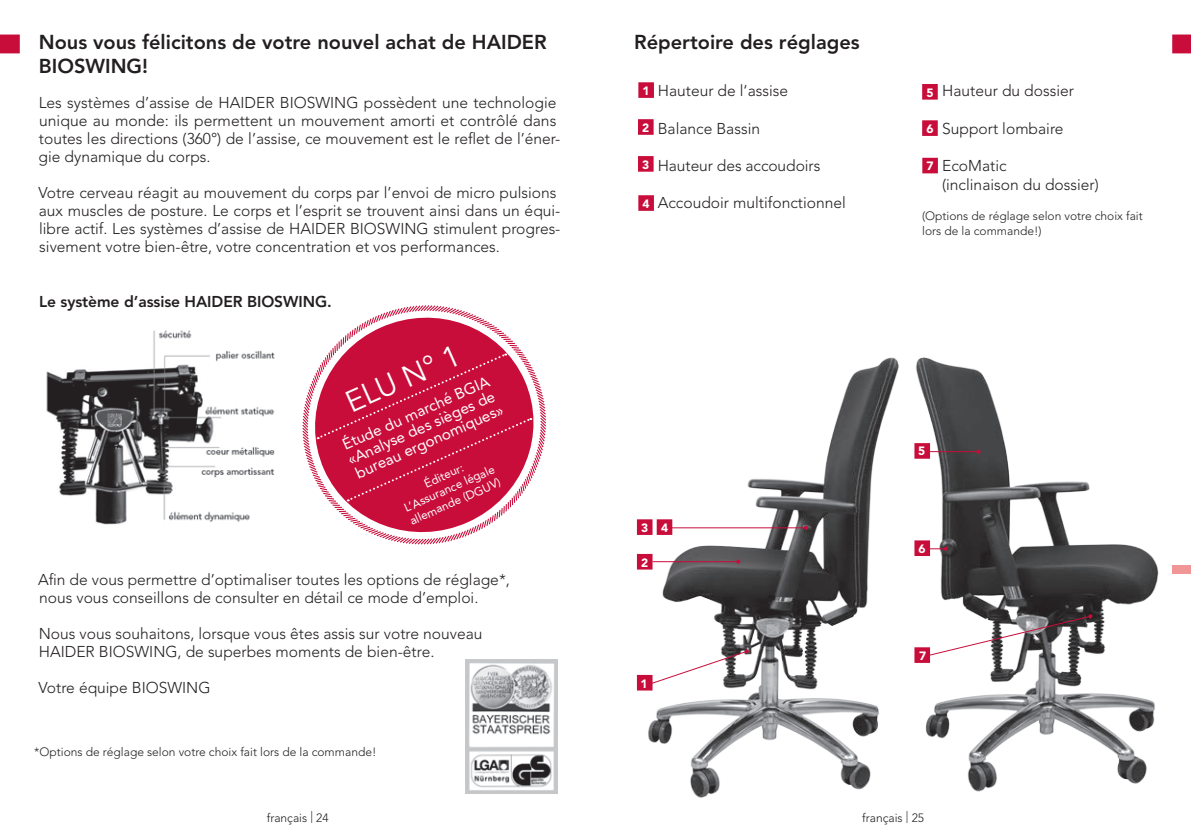
<style>
.page{position:relative;width:1191px;height:840px;background:#fff}
.page>*{position:absolute;margin:0;border:0;box-sizing:border-box;transform-origin:0 0}
.t1{font:30px "Avenir";color:#fff}
.t2{font:800 20px/24px "Avenir";color:#231f20}
.t3{font:300 15.6px/18px "Avenir";color:#231f20}
.t4{font:800 15.6px "Avenir";letter-spacing:-.005em;color:#231f20}
.t5{font:15.4px/15.8px "Avenir";color:#fff}
.t6{font:300 12px/14.4px "Avenir";color:#231f20}
.t7{font:900 12px "Avenir";color:#fff}
.t8{font:11.8px/14.2px "Avenir";color:#fff;text-align:center}
</style>
<div class="page">
<img style="left:46px;top:330px;width:229px;height:195px">
<img style="left:465px;top:659px;width:92px;height:134px">
<svg style="left:302px;top:305px;width:245px;height:240px"></svg>
<svg style="left:311px;top:352px;width:220px;height:149px;background:#cd244c"></svg>
<div style="left:638px;top:82px;width:16px;height:16px;background:#c80d3a;border:2px solid #c80d3a"></div>
<div style="left:638px;top:119px;width:15px;height:16px;background:#c80d3a;border:2px solid #c80d3a"></div>
<div style="left:922px;top:158px;width:16px;height:15px;background:#c80d3a;border:2px solid #c80d3a"></div>
<div style="left:922px;top:120px;width:15px;height:16px;background:#c80d3a;border:2px solid #c80d3a"></div>
<div style="left:922px;top:84px;width:15px;height:15px;background:#c80d3a;border:2px solid #c80d3a"></div>
<div style="left:638px;top:195px;width:16px;height:16px;background:#c80d3a;border:2px solid #c80d3a"></div>
<div style="left:638px;top:156px;width:15px;height:15px;background:#c80d3a;border:2px solid #c80d3a"></div>
<img style="left:636px;top:357px;width:263px;height:441px">
<img style="left:914px;top:357px;width:277px;height:435px">
<div style="left:637px;top:674px;width:15px;height:16px;background:#c80d3a"></div>
<hr style="left:669px;top:527px;width:137px;height:1px;background:#c80d3a">
<svg style="left:804px;top:525px;width:4px;height:4px"></svg>
<svg style="left:648px;top:649px;width:101px;height:36px"></svg>
<div style="left:637px;top:519px;width:15px;height:15px;background:#c80d3a;border:2px solid #c80d3a"></div>
<div style="left:656px;top:519px;width:16px;height:15px;background:#c80d3a;border:2px solid #c80d3a"></div>
<hr style="left:914px;top:451px;width:64px;height:1px;background:#c80d3a">
<svg style="left:976px;top:449px;width:4px;height:4px"></svg>
<div style="left:914px;top:443px;width:16px;height:15px;background:#c80d3a;border:2px solid #c80d3a"></div>
<div style="left:637px;top:553px;width:15px;height:16px;background:#c80d3a"></div>
<hr style="left:652px;top:561px;width:86px;height:1px;background:#c80d3a">
<svg style="left:736px;top:559px;width:4px;height:4px"></svg>
<svg style="left:928px;top:614px;width:164px;height:42px"></svg>
<div style="left:914px;top:647px;width:16px;height:15px;background:#c80d3a;border:2px solid #c80d3a"></div>
<svg style="left:1172px;top:34px;width:19px;height:19px"></svg>
<svg style="left:0;top:34px;width:20px;height:19px"></svg>
<div style="left:914px;top:540px;width:16px;height:15px;background:#c80d3a;border:2px solid #c80d3a"></div>
<svg style="left:930px;top:546px;width:17px;height:4px"></svg>
<div style="left:1172px;top:564px;width:19px;height:9px;background:#f09697"></div>
<p class="t2" style="left:39px;top:30px;width:509px">Nous vous félicitons de votre nouvel achat de HAIDER<br>BIOSWING!</p>
<p class="t3" style="left:39px;top:93px;width:523px">Les systèmes d’assise de HAIDER BIOSWING possèdent une technologie unique au monde: ils permettent un mouvement amorti et contrôlé dans toutes les directions (360°) de l’assise, ce mouvement est le reflet de l’éner&shy;gie dynamique du corps.</p>
<p class="t3" style="left:38px;top:183px;width:523px">Votre cerveau réagit au mouvement du corps par l’envoi de micro pulsions aux muscles de posture. Le corps et l’esprit se trouvent ainsi dans un équi&shy;libre actif. Les systèmes d’assise de HAIDER BIOSWING stimulent progres&shy;sivement votre bien-être, votre concentration et vos performances.</p>
<p class="t4" style="left:39px;top:292px;width:294px">Le système d’assise HAIDER BIOSWING.</p>
<h1 class="t1" style="left:340px;top:387px;width:124px;rotate:-24deg">ELU N° 1</h1>
<p class="t5" style="left:338px;top:438px;width:163px;rotate:-24deg">Étude du marché BGIA «Analyse des sièges de bureau ergonomiques»</p>
<p class="t8" style="left:396px;top:488px;width:99px;rotate:-24deg">Éditeur:<br>L’Assurance légale allemande (DGUV)</p>
<p class="t3" style="left:38px;top:570px;width:473px">Afin de vous permettre d’optimaliser toutes les options de réglage*, nous vous conseillons de consulter en détail ce mode d’emploi.</p>
<p class="t3" style="left:39px;top:624px;width:445px">Nous vous souhaitons, lorsque vous êtes assis sur votre nouveau<br>HAIDER BIOSWING, de superbes moments de bien-être.</p>
<p class="t3" style="left:38px;top:678px;width:174px">Votre équipe BIOSWING</p>
<p class="t6" style="left:34px;top:744px;width:344px">*Options de réglage selon votre choix fait lors de la commande!</p>
<p class="t2" style="left:634px;top:30px;width:227px">Répertoire des réglages</p>
<p class="t7" style="left:642px;top:83px;width:9px">1</p>
<p class="t7" style="left:642px;top:120px;width:9px">2</p>
<p class="t3" style="left:658px;top:82px;width:132px">Hauteur de l‘assise</p>
<p class="t3" style="left:658px;top:119px;width:104px">Balance Bassin</p>
<p class="t3" style="left:658px;top:156px;width:164px">Hauteur des accoudoirs</p>
<p class="t3" style="left:658px;top:194px;width:190px">Accoudoir multifonctionnel</p>
<p class="t7" style="left:642px;top:157px;width:9px">3</p>
<p class="t7" style="left:642px;top:196px;width:9px">4</p>
<p class="t3" style="left:942px;top:82px;width:133px">Hauteur du dossier</p>
<p class="t3" style="left:942px;top:119px;width:123px">Support lombaire</p>
<p class="t3" style="left:942px;top:156px;width:158px;line-height:18.8px">EcoMatic<br>(inclinaison du dossier)</p>
<p class="t6" style="left:922px;top:209px;width:222px">(Options de réglage selon votre choix fait lors de la commande!)</p>
<p class="t7" style="left:926px;top:85px;width:9px">5</p>
<p class="t7" style="left:926px;top:121px;width:9px">6</p>
<p class="t7" style="left:926px;top:159px;width:9px">7</p>
<p class="t7" style="left:641px;top:520px;width:28px">3 4</p>
<p class="t7" style="left:641px;top:555px;width:9px">2</p>
<p class="t7" style="left:640px;top:675px;width:9px">1</p>
<p class="t7" style="left:918px;top:443px;width:9px">5</p>
<p class="t7" style="left:918px;top:541px;width:9px">6</p>
<p class="t7" style="left:919px;top:647px;width:9px">7</p>
<p class="t6" style="left:267px;top:810px;width:63px">français | 24</p>
<p class="t6" style="left:862px;top:810px;width:63px">français | 25</p>
</div>
